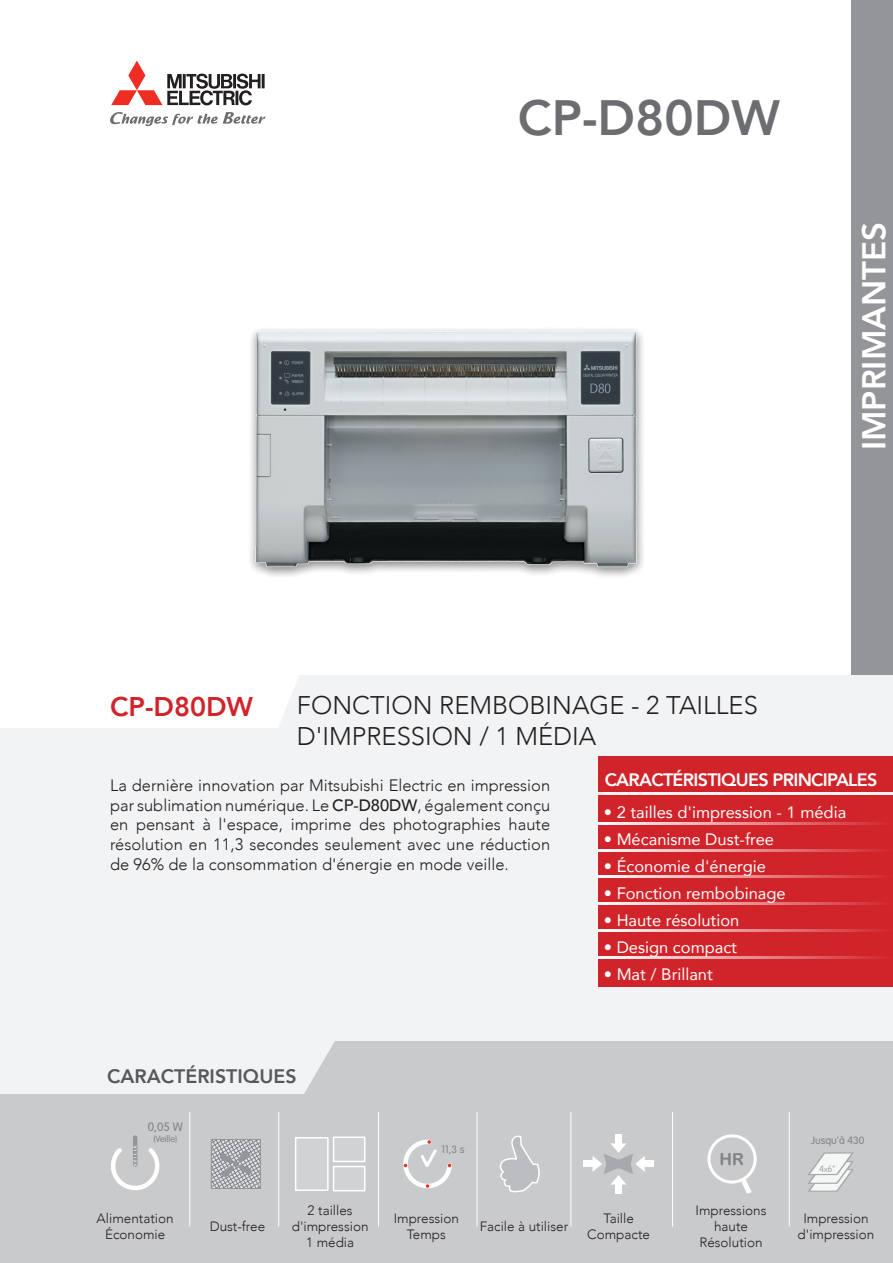
<style>
.page{position:relative;width:893px;height:1263px;background:#fff}
.page>*{position:absolute;margin:0;border:0;box-sizing:border-box;transform-origin:0 0}
.t1{font:800 49.5px "Avenir";color:#6c6d70}
.t2{font:800 33px "Avenir";color:#fff}
.t3{font:800 27px "Avenir";color:#d1232a}
.t4{font:300 25.5px/30.6px "Avenir";color:#231f20}
.t5{font:800 19.5px "Avenir";color:#57585a}
.t6{font:800 18px "Avenir";letter-spacing:-.04em;color:#fff}
.t7{font:300 16.5px/19.8px "Avenir";color:#231f20;text-align:justify}
.t8{font:16.5px "Avenir";color:#fff}
.t9{font:16.5px "Arial Rounded MT Bold";color:#808285}
.t10{font:300 13.5px/16.2px "Avenir";color:#231f20;text-align:center}
.t11{font:300 12px "VAG Rounded";color:#808285}
.t12{font:300 10.5px "VAG Rounded";color:#808285}
.t13{font:300 9px "VAG Rounded";color:#808285}
.t14{font:100 9px "VAG Rounded";color:#939598}
.t15{font:3.9px "Arial Rounded MT Bold";letter-spacing:.365em;color:#fff}
.s1{font-weight:500}
.s2{font-size:7.5px}
</style>
<div class="page">
<div style="left:852px;top:0;width:41px;height:702px;background:#939598"></div>
<div style="left:0;top:675px;width:893px;height:366px;background:#f2f3f4"></div>
<svg style="left:0;top:1041px;width:893px;height:222px;background:#cdced0"></svg>
<div style="left:599px;top:756px;width:294px;height:230px;background:#d1232a"></div>
<hr style="left:599px;top:792px;width:294px;height:2px;background:#f2f3f4">
<hr style="left:598px;top:849px;width:295px;height:2px;background:#fff">
<hr style="left:598px;top:822px;width:295px;height:3px;background:#fff">
<hr style="left:598px;top:875px;width:295px;height:3px;background:#fff">
<hr style="left:598px;top:902px;width:295px;height:3px;background:#fff">
<hr style="left:598px;top:956px;width:295px;height:3px;background:#fff">
<hr style="left:598px;top:929px;width:295px;height:3px;background:#fff">
<svg style="left:110px;top:112px;width:156px;height:14px"></svg>
<svg style="left:111px;top:61px;width:154px;height:44px"></svg>
<img style="left:250px;top:329px;width:393px;height:247px">
<hr style="left:189px;top:1112px;width:1px;height:114px;background:#fff">
<hr style="left:278px;top:1112px;width:1px;height:114px;background:#fff">
<hr style="left:477px;top:1112px;width:1px;height:114px;background:#fff">
<hr style="left:378px;top:1112px;width:1px;height:114px;background:#fff">
<hr style="left:570px;top:1112px;width:1px;height:114px;background:#fff">
<hr style="left:672px;top:1112px;width:1px;height:114px;background:#fff">
<hr style="left:789px;top:1112px;width:1px;height:114px;background:#fff">
<div style="left:295px;top:1137px;width:34px;height:54px;background:#d1d2d4;border:2px solid #fff"></div>
<div style="left:333px;top:1136px;width:32px;height:26px;background:#d1d2d4;border:2px solid #fff"></div>
<div style="left:333px;top:1166px;width:32px;height:25px;background:#d1d2d4;border:2px solid #fff"></div>
<div style="left:707px;top:1134px;width:50px;height:49px;border:3px solid #fff;border-radius:50%"></div>
<svg style="left:742px;top:1177px;width:10px;height:16px"></svg>
<div style="left:643px;top:1161px;width:10px;height:6px;background:#fff"></div>
<div style="left:615px;top:1135px;width:6px;height:10px;background:#fff"></div>
<div style="left:615px;top:1183px;width:6px;height:10px;background:#fff"></div>
<div style="left:584px;top:1161px;width:10px;height:6px;background:#fff"></div>
<svg style="left:593px;top:1143px;width:52px;height:41px;background:#cacbcd"></svg>
<svg style="left:499px;top:1134px;width:42px;height:60px;background:#c8c9cb"></svg>
<svg style="left:396px;top:1138px;width:59px;height:57px;background:#d1d0d2"></svg>
<svg style="left:111px;top:1144px;width:50px;height:47px"></svg>
<hr style="left:133px;top:1137px;width:4px;height:27px;background:#939598">
<svg style="left:806px;top:1152px;width:49px;height:40px"></svg>
<div style="left:211px;top:1139px;width:50px;height:50px;border:1px solid #939598"></div>
<svg style="left:211px;top:1139px;width:49px;height:49px;background:#abaeb1"></svg>
<p class="t1" style="left:518px;top:79px;width:264px">CP-D80DW</p>
<p class="t2" style="left:848px;top:450px;width:230px;rotate:-90deg">IMPRIMANTES</p>
<p class="t3" style="left:110px;top:685px;width:144px">CP-D80DW</p>
<p class="t4" style="left:297px;top:690px;width:462px">FONCTION REMBOBINAGE - 2 TAILLES<br>D'IMPRESSION / 1 MÉDIA</p>
<p class="t7" style="left:110px;top:775px;width:442px">La dernière innovation par Mitsubishi Electric en impression par sublimation numérique. Le <span class="s1">CP-D80DW</span>, également conçu en pensant à l'espace, imprime des photographies haute résolution en 11,3 secondes seulement avec une réduction de 96% de la consommation d'énergie en mode veille.</p>
<p class="t6" style="left:605px;top:765px;width:274px">CARACTÉRISTIQUES PRINCIPALES</p>
<p class="t8" style="left:604px;top:799px;width:244px">• 2 tailles d'impression - 1 média</p>
<p class="t8" style="left:604px;top:826px;width:172px">• Mécanisme Dust-free</p>
<p class="t8" style="left:604px;top:853px;width:164px">• Économie d'énergie</p>
<p class="t8" style="left:604px;top:880px;width:183px">• Fonction rembobinage</p>
<p class="t8" style="left:604px;top:907px;width:137px">• Haute résolution</p>
<p class="t8" style="left:604px;top:934px;width:135px">• Design compact</p>
<p class="t8" style="left:604px;top:961px;width:111px">• Mat / Brillant</p>
<p class="t5" style="left:107px;top:1061px;width:191px">CARACTÉRISTIQUES</p>
<p class="t15" style="left:133px;top:1165px;width:22px;rotate:-90deg">VEILLE</p>
<p class="t11" style="left:148px;top:1120px;width:37px">0,05 W</p>
<p class="t13" style="left:153px;top:1133px;width:25px">(Veille)</p>
<p class="t10" style="left:97px;top:1210px;width:79px">Alimentation</p>
<p class="t10" style="left:105px;top:1226px;width:62px">Économie</p>
<p class="t10" style="left:210px;top:1218px;width:57px">Dust-free</p>
<p class="t10" style="left:292px;top:1202px;width:78px">2 tailles d'impression</p>
<p class="t10" style="left:306px;top:1234px;width:50px">1 média</p>
<p class="t12" style="left:441px;top:1144px;width:24px">11,3 s</p>
<p class="t10" style="left:394px;top:1210px;width:67px">Impression</p>
<p class="t10" style="left:407px;top:1226px;width:41px">Temps</p>
<p class="t10" style="left:480px;top:1218px;width:90px">Facile à utiliser</p>
<p class="t10" style="left:603px;top:1210px;width:32px">Taille</p>
<p class="t10" style="left:587px;top:1226px;width:64px">Compacte</p>
<p class="t9" style="left:719px;top:1149px;width:26px">HR</p>
<p class="t10" style="left:695px;top:1202px;width:73px">Impressions haute</p>
<p class="t10" style="left:699px;top:1234px;width:65px">Résolution</p>
<p class="t12" style="left:811px;top:1135px;width:55px">Jusqu'à 430</p>
<p class="t14" style="left:819px;top:1163px;width:17px">4<span class="s2">x</span>6’’</p>
<p class="t10" style="left:803px;top:1210px;width:67px">Impression</p>
<p class="t10" style="left:798px;top:1226px;width:78px">d'impression</p>
</div>
